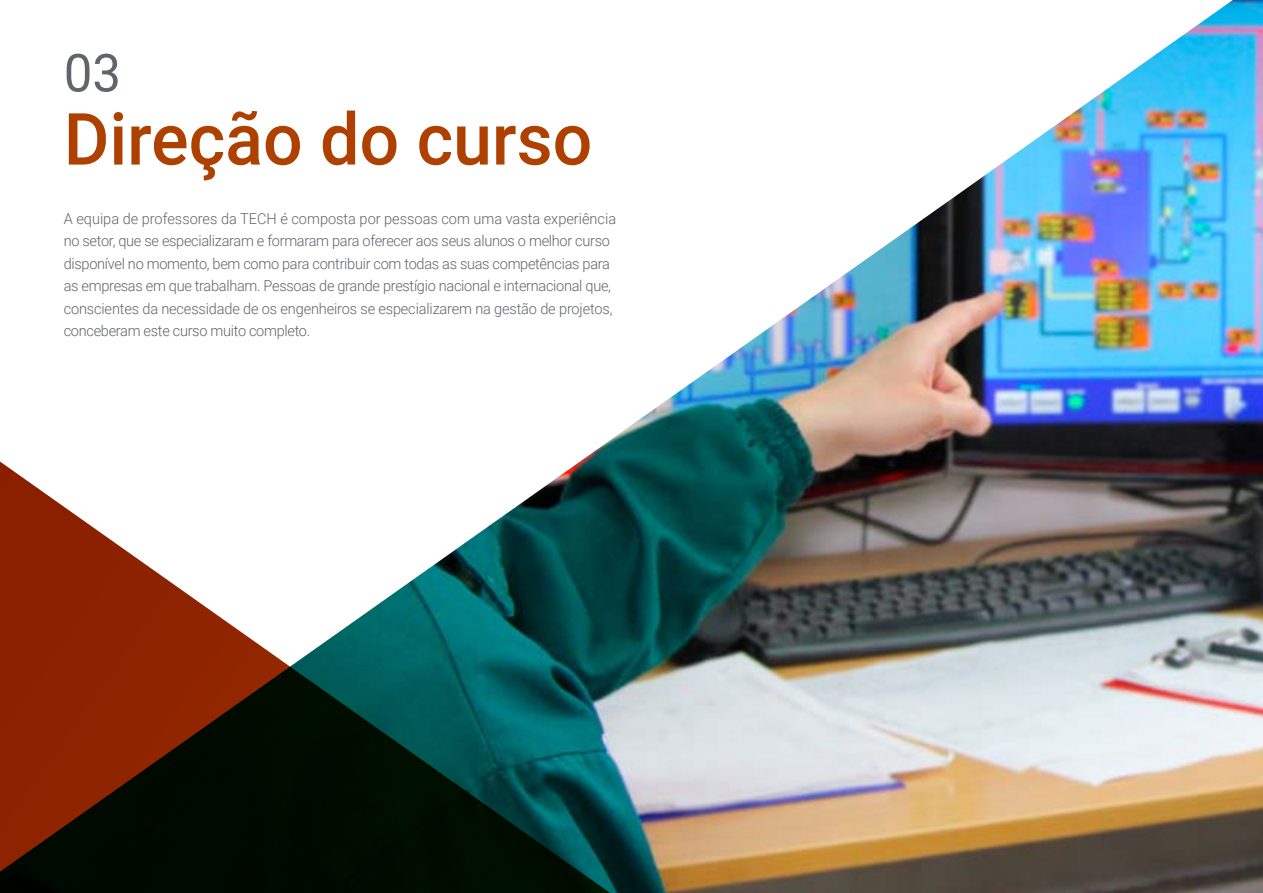
<style>
.page{position:relative;width:1263px;height:893px;background:#fff}
.page>*{position:absolute;margin:0;border:0;box-sizing:border-box;transform-origin:0 0}
.t1{font:500 72px "Roboto";color:#ae4000}
.t2{font:52.5px "Roboto";color:#61646a}
.t3{font:300 15px/22.5px "Roboto";letter-spacing:-.02em;color:#61646a}
</style>
<div class="page">
<img style="left:602px;top:0;width:661px;height:893px">
<svg style="left:0;top:446px;width:640px;height:447px"></svg>
<h2 class="t2" style="left:64px;top:36px;width:59px">03</h2>
<h1 class="t1" style="left:64px;top:89px;width:530px">Direção do curso</h1>
<p class="t3" style="left:64px;top:207px;width:554px">A equipa de professores da TECH é composta por pessoas com uma vasta experiência no setor, que se especializaram e formaram para oferecer aos seus alunos o melhor curso disponível no momento, bem como para contribuir com todas as suas competências para as empresas em que trabalham. Pessoas de grande prestígio nacional e internacional que, conscientes da necessidade de os engenheiros se especializarem na gestão de projetos, conceberam este curso muito completo.</p>
</div>
